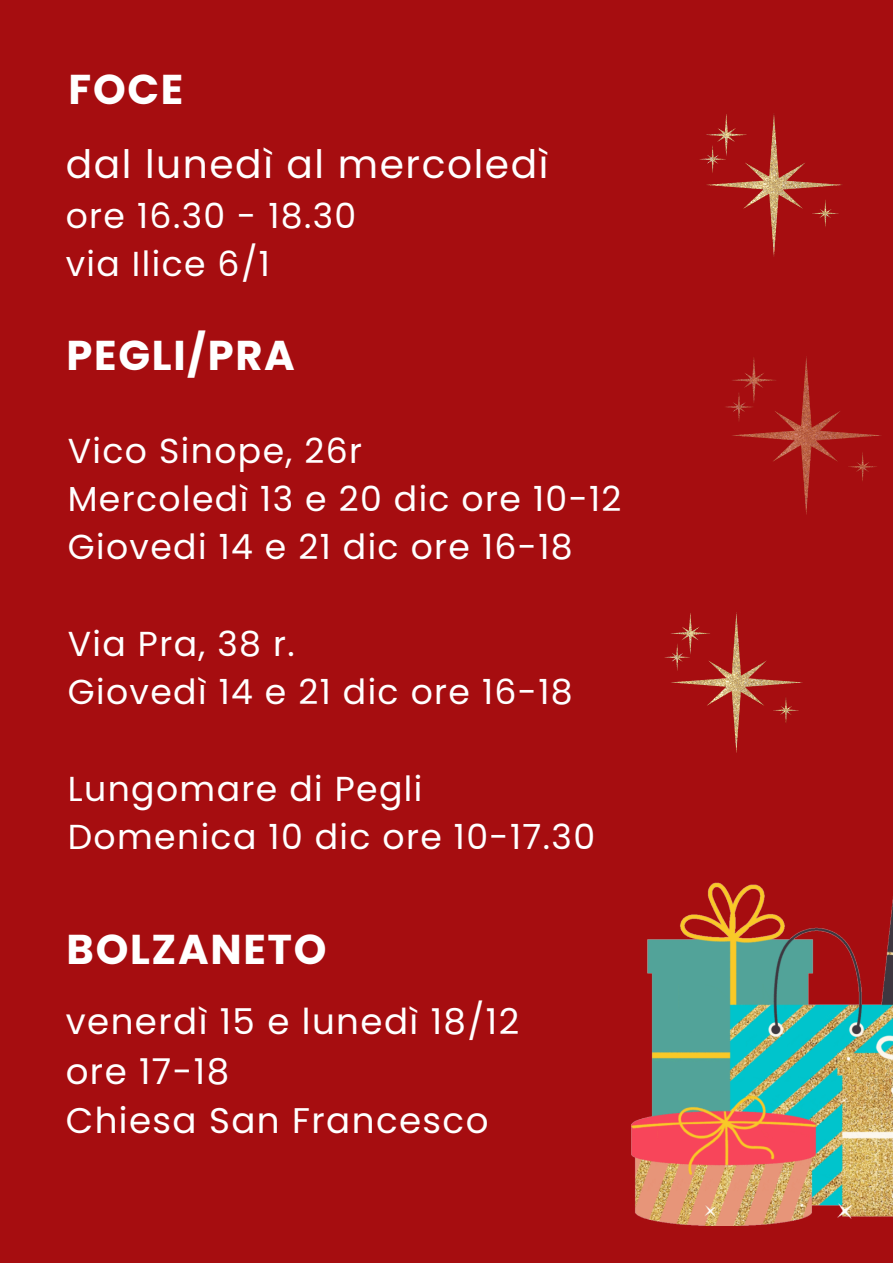
<style>
.page{position:relative;width:893px;height:1264px;background:#fff}
.page>*{position:absolute;margin:0;border:0;box-sizing:border-box;transform-origin:0 0}
.t1{font:700 41.55px "Poppins";letter-spacing:.04em;color:#fff}
.t2{font:39.15px "Poppins";letter-spacing:.04em;color:#fff}
.t3{font:35.55px "Poppins";letter-spacing:.04em;color:#fff}
.t4{font:34.65px "Poppins";letter-spacing:.04em;color:#fff}
</style>
<div class="page">
<div style="left:0;top:0;width:892px;height:1262px;background:#a60d10"></div>
<img style="left:631px;top:882px;width:261px;height:343px">
<img style="left:699px;top:114px;width:143px;height:142px">
<img style="left:664px;top:612px;width:138px;height:140px">
<img style="left:725px;top:356px;width:156px;height:159px">
<p class="t1" style="left:69px;top:60px;width:116px">FOCE</p>
<p class="t2" style="left:66px;top:136px;width:484px">dal lunedì al mercoledì</p>
<p class="t4" style="left:66px;top:192px;width:292px">ore 16.30 - 18.30</p>
<p class="t4" style="left:66px;top:240px;width:206px">via Ilice 6/1</p>
<p class="t1" style="left:67px;top:327px;width:230px">PEGLI/PRA</p>
<p class="t4" style="left:68px;top:426px;width:296px">Vico Sinope, 26r</p>
<p class="t4" style="left:68px;top:474px;width:555px">Mercoledì 13 e 20 dic ore 10-12</p>
<p class="t4" style="left:68px;top:523px;width:506px">Giovedi 14 e 21 dic ore 16-18</p>
<p class="t4" style="left:68px;top:619px;width:228px">Via Pra, 38 r.</p>
<p class="t4" style="left:68px;top:668px;width:506px">Giovedì 14 e 21 dic ore 16-18</p>
<p class="t4" style="left:68px;top:764px;width:356px">Lungomare di Pegli</p>
<p class="t4" style="left:68px;top:813px;width:529px">Domenica 10 dic ore 10-17.30</p>
<p class="t1" style="left:67px;top:920px;width:261px">BOLZANETO</p>
<p class="t3" style="left:66px;top:996px;width:455px">venerdì 15 e lunedì 18/12</p>
<p class="t3" style="left:66px;top:1046px;width:165px">ore 17-18</p>
<p class="t3" style="left:66px;top:1095px;width:424px">Chiesa San Francesco</p>
</div>
